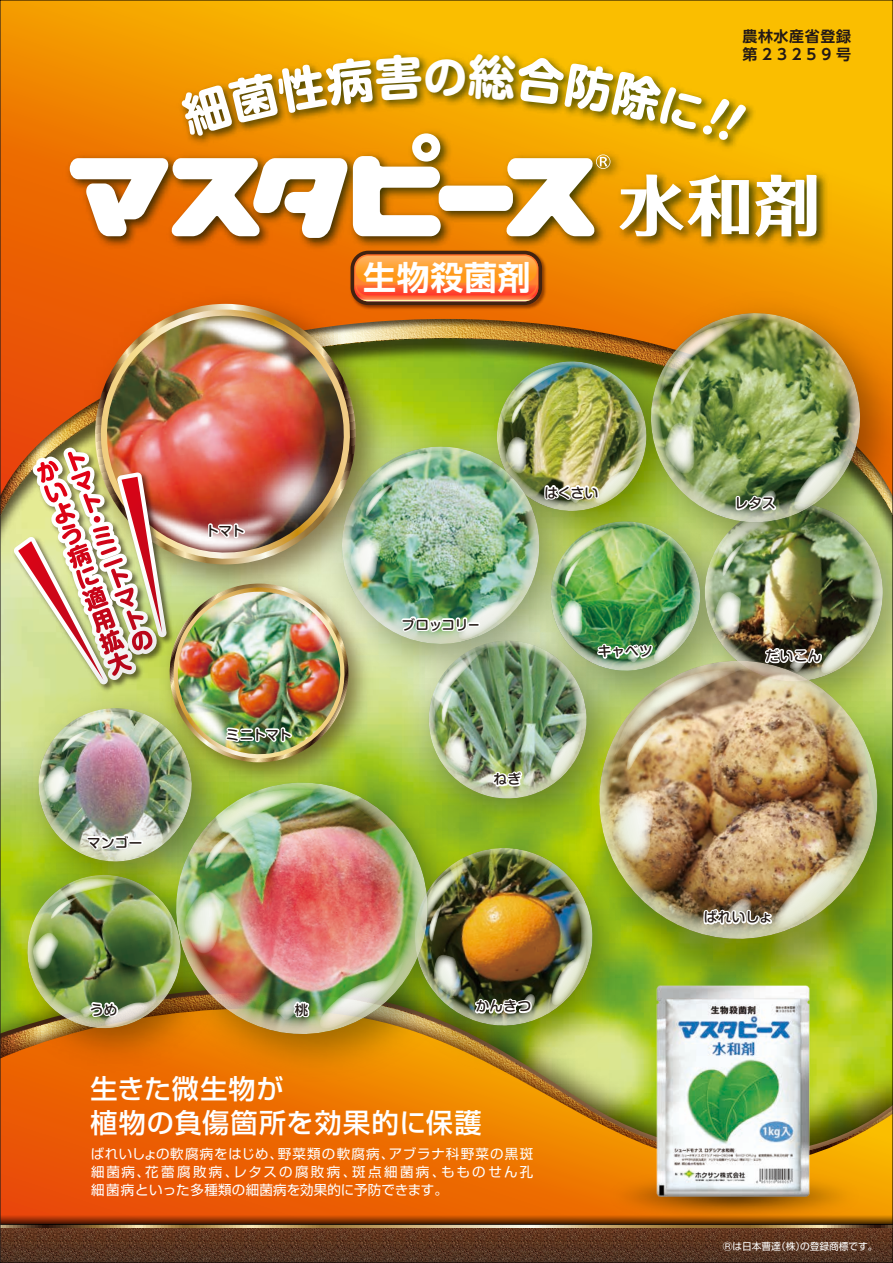
<style>
.page{position:relative;width:893px;height:1263px;background:#fff}
.page>*{position:absolute;margin:0;border:0;box-sizing:border-box;transform-origin:0 0}
.t1{font:700 43.2px "Shin M Go Pro";color:#fff}
.t2{font:700 33px "Shin Go Pro De";letter-spacing:.02em;color:#fff}
.t3{font:500 27px/33.5px "Shin Go Pro";letter-spacing:.035em;color:#fff}
.t4{font:700 15px/18px "UD Shin Go Pro De";letter-spacing:.185em;color:#231916}
.t5{font:13.5px/18px "Shin Go Pro";letter-spacing:.045em;color:#fff;text-align:justify}
.t6{font:500 13.5px "Shin M Go Pro";letter-spacing:.025em;color:#231916}
.t7{font:9.75px "Shin Go Pro";letter-spacing:-.01em;color:#fff}
</style>
<div class="page">
<img style="left:2px;top:2px;width:889px;height:1259px">
<svg style="left:179px;top:52px;width:243px;height:86px;background:#bc8000"></svg>
<svg style="left:468px;top:53px;width:280px;height:89px;background:#cb9c00"></svg>
<h1 class="t1" style="left:424px;top:42px;width:45px">の</h1>
<h2 class="t2" style="left:363px;top:251px;width:169px">生物殺菌剤</h2>
<p class="t4" style="left:742px;top:26px;width:110px">農林水産省登録第23259号</p>
<p class="t6" style="left:206px;top:520px;width:41px">トマト</p>
<p class="t6" style="left:544px;top:481px;width:55px">はくさい</p>
<p class="t6" style="left:735px;top:492px;width:42px">レタス</p>
<p class="t6" style="left:87px;top:831px;width:57px">マンゴー</p>
<p class="t6" style="left:90px;top:998px;width:29px">うめ</p>
<p class="t6" style="left:226px;top:724px;width:67px">ミニトマト</p>
<p class="t6" style="left:295px;top:998px;width:15px">桃</p>
<p class="t6" style="left:402px;top:614px;width:79px">ブロッコリー</p>
<p class="t6" style="left:494px;top:768px;width:29px">ねぎ</p>
<p class="t6" style="left:476px;top:995px;width:57px">かんきつ</p>
<h3 class="t3" style="left:91px;top:1069px;width:392px">生きた微生物が<br>植物の負傷箇所を効果的に保護</h3>
<p class="t5" style="left:91px;top:1143px;width:444px">ばれいしょの軟腐病をはじめ、野菜類の軟腐病、アブラナ科野菜の黒斑細菌病、花蕾腐敗病、レタスの腐敗病、斑点細菌病、もものせん孔細菌病といった多種類の細菌病を効果的に予防できます。</p>
<p class="t6" style="left:598px;top:640px;width:56px">キャベツ</p>
<p class="t6" style="left:766px;top:645px;width:57px">だいこん</p>
<p class="t6" style="left:704px;top:906px;width:70px">ばれいしょ</p>
<p class="t7" style="left:723px;top:1238px;width:156px">Ⓡは日本曹達（株）の登録商標です。</p>
</div>
